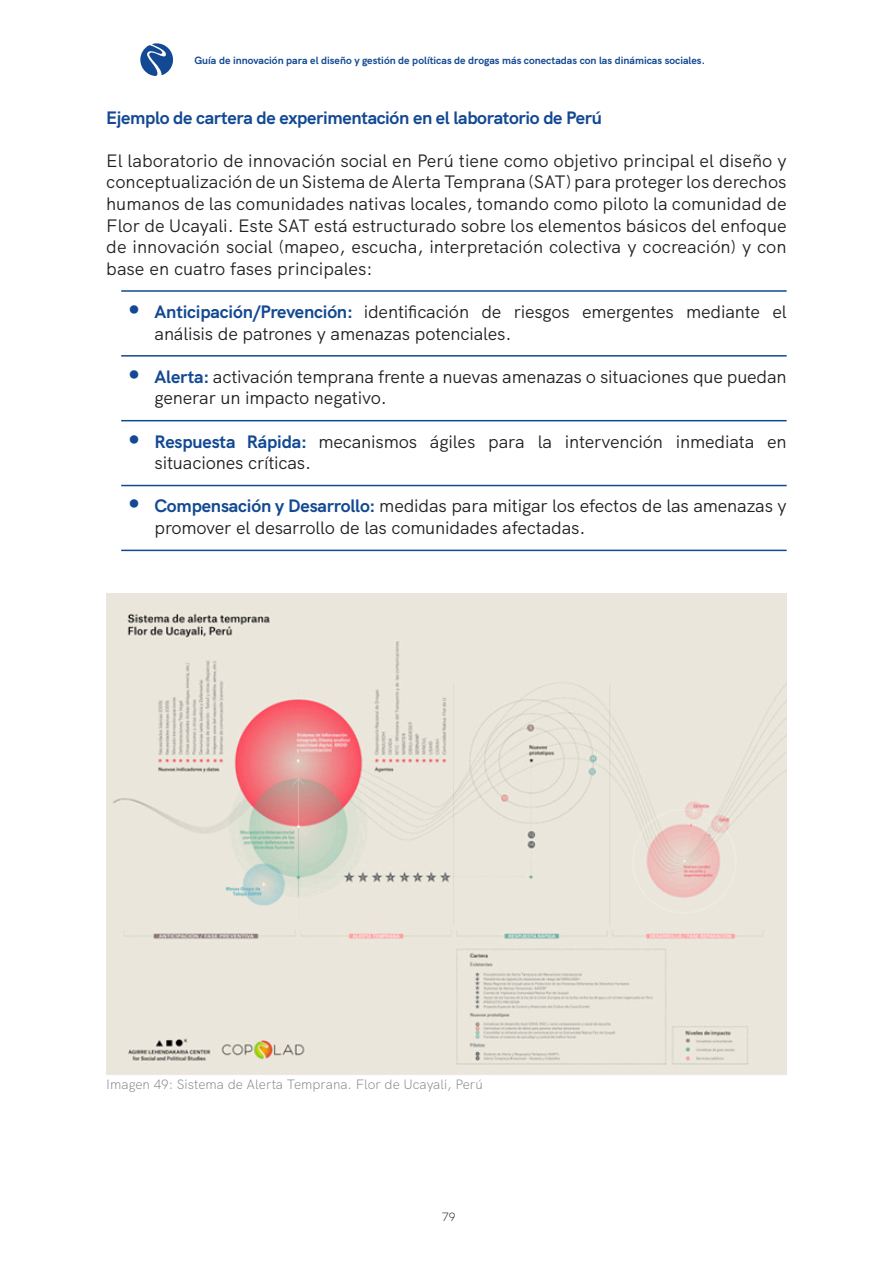
<style>
.page{position:relative;width:893px;height:1263px;background:#fff}
.page>*{position:absolute;margin:0;border:0;box-sizing:border-box;transform-origin:0 0}
.t1{font:18px/21.6px "HK Grotesk";letter-spacing:-.01em;color:#231f20}
.t2{font:700 18px "HK Grotesk";letter-spacing:-.02em;color:#124992}
.t3{font:300 13.5px "HK Grotesk";color:#808285}
.t4{font:300 12px "HK Grotesk";color:#231f20}
.t5{font:700 10.5px "HK Grotesk";color:#124992}
.s1{font-weight:700;font-size:36px;color:#124992}
.s2{font-weight:700;color:#124992}
</style>
<div class="page">
<svg style="left:140px;top:43px;width:33px;height:33px"></svg>
<hr style="left:121px;top:290px;width:666px;height:2px;background:#124992">
<hr style="left:121px;top:355px;width:666px;height:2px;background:#124992">
<hr style="left:121px;top:420px;width:666px;height:1px;background:#124992">
<hr style="left:121px;top:485px;width:666px;height:1px;background:#124992">
<hr style="left:121px;top:550px;width:666px;height:1px;background:#124992">
<img style="left:106px;top:593px;width:681px;height:482px">
<p class="t5" style="left:194px;top:52px;width:512px">Guía de innovación para el diseño y gestión de políticas de drogas más conectadas con las dinámicas sociales.</p>
<p class="t2" style="left:106px;top:104px;width:497px">Ejemplo de cartera de experimentación en el laboratorio de Perú</p>
<p class="t1" style="left:106px;top:148px;width:682px;text-align:justify">El laboratorio de innovación social en Perú tiene como objetivo principal el diseño y conceptualización de un Sistema de Alerta Temprana (SAT) para proteger los derechos humanos de las comunidades nativas locales, tomando como piloto la comunidad de Flor de Ucayali. Este SAT está estructurado sobre los elementos básicos del enfoque de innovación social (mapeo, escucha, interpretación colectiva y cocreación) y con base en cuatro fases principales:</p>
<p class="t1" style="left:155px;top:299px;width:634px;text-indent:-27px"><span class="s1">•</span> <span class="s2">Anticipación/Prevención:</span> identificación de riesgos emergentes mediante el análisis de patrones y amenazas potenciales.</p>
<p class="t1" style="left:155px;top:364px;width:634px;text-indent:-27px"><span class="s1">•</span> <span class="s2">Alerta:</span> activación temprana frente a nuevas amenazas o situaciones que puedan generar un impacto negativo.</p>
<p class="t1" style="left:155px;top:429px;width:634px;text-indent:-27px"><span class="s1">•</span> <span class="s2">Respuesta Rápida:</span> mecanismos ágiles para la intervención inmediata en situaciones críticas.</p>
<p class="t1" style="left:155px;top:494px;width:634px;text-indent:-27px"><span class="s1">•</span> <span class="s2">Compensación y Desarrollo:</span> medidas para mitigar los efectos de las amenazas y promover el desarrollo de las comunidades afectadas.</p>
<p class="t3" style="left:106px;top:1073px;width:378px">Imagen 49: Sistema de Alerta Temprana. Flor de Ucayali, Perú</p>
<p class="t4" style="left:442px;top:1207px;width:15px">79</p>
</div>
